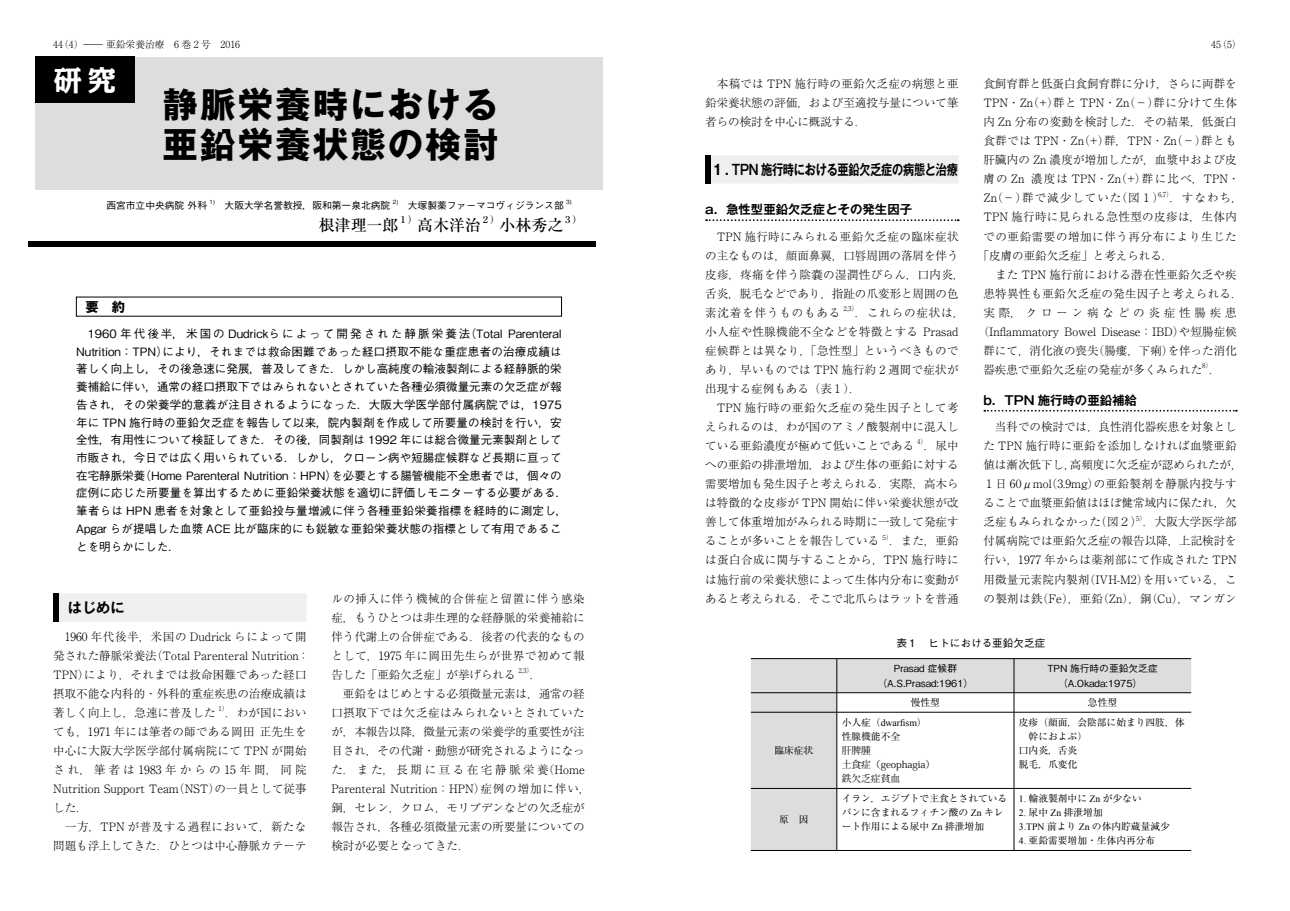
<style>
.page{position:relative;width:1290px;height:911px;background:#fff}
.page>*{position:absolute;margin:0;border:0;box-sizing:border-box;transform-origin:0 0}
.t1{font:700 35.38px/40.8px "Gothic MB101 Pro";letter-spacing:.06em;color:#000}
.t2{font:700 28.38px "Kakumin Pro";color:#fff}
.t3{font:500 16px "Ryumin Pro";color:#000}
.t4{font:700 14.12px "Gothic MB101 Pro De";letter-spacing:-.025em;color:#000}
.t5{font:700 13.25px "Gothic MB101 Pro";color:#000}
.t6{font:700 12.38px "Gothic MB101 Pro De";color:#000}
.t7{font:300 11.5px/19px "Ryumin Pro";color:#000;text-align:justify}
.t8{font:500 11.5px/17.8px "Gothic BBB Pro";letter-spacing:.005em;color:#000}
.t9{font:300 11.5px/19px "Ryumin Pro";letter-spacing:.02em;color:#000}
.t10{font:300 11.5px/19px "Ryumin Pro";letter-spacing:.025em;color:#000}
.t11{font:300 11.5px/19px "Ryumin Pro";letter-spacing:.03em;color:#000}
.t12{font:300 11.5px "Ryumin Pro";letter-spacing:.035em;color:#000}
.t13{font:300 11.5px "Ryumin Pro";letter-spacing:.05em;color:#000}
.t14{font:300 11.5px "Ryumin Pro";letter-spacing:.335em;color:#000}
.t15{font:500 10.62px "Gothic BBB Pro";color:#000}
.t16{font:9.75px/14.1px "Ryumin Pro";color:#000}
.t17{font:500 9.75px/14.6px "Gothic BBB Pro";color:#000;text-align:center}
.t18{font:300 9.75px "Ryumin Pro";color:#000}
.t19{font:9.75px/14.1px "Koz Min Pro";color:#000}
.t20{font:9.75px "Times New Roman";color:#000}
.t21{font:500 9.25px "Ryumin Pro";color:#000}
.t22{font:300 6.75px "Ryumin Pro";color:#000}
.t23{font:500 5.62px "Gothic BBB Pro";color:#000}
.s1{font-family:"Ryumin Pro"}
.s2{font-family:"Times New Roman"}
</style>
<div class="page">
<div style="left:705px;top:155px;width:253px;height:28px;background:#efefef"></div>
<svg style="left:706px;top:219px;width:253px;height:2px"></svg>
<div style="left:705px;top:155px;width:5px;height:28px;background:#000"></div>
<svg style="left:984px;top:410px;width:253px;height:1px"></svg>
<div style="left:28px;top:241px;width:567px;height:5px;background:#000"></div>
<div style="left:35px;top:57px;width:567px;height:133px;background:#dcdddd"></div>
<div style="left:35px;top:57px;width:100px;height:46px;background:#000"></div>
<div style="left:53px;top:593px;width:253px;height:28px;background:#efefef"></div>
<div style="left:53px;top:593px;width:5px;height:28px;background:#000"></div>
<svg style="left:751px;top:659px;width:440px;height:191px"></svg>
<hr style="left:751px;top:658px;width:86px;height:1px;background:#000">
<hr style="left:837px;top:658px;width:177px;height:1px;background:#000">
<hr style="left:1014px;top:658px;width:177px;height:1px;background:#000">
<hr style="left:751px;top:692px;width:86px;height:1px;background:#000">
<hr style="left:837px;top:692px;width:177px;height:1px;background:#000">
<hr style="left:1014px;top:692px;width:177px;height:1px;background:#000">
<hr style="left:751px;top:712px;width:86px;height:1px;background:#000">
<hr style="left:837px;top:712px;width:177px;height:1px;background:#000">
<hr style="left:1014px;top:712px;width:177px;height:1px;background:#000">
<hr style="left:751px;top:788px;width:86px;height:1px;background:#000">
<hr style="left:837px;top:788px;width:177px;height:1px;background:#000">
<hr style="left:1014px;top:788px;width:177px;height:1px;background:#000">
<hr style="left:751px;top:850px;width:86px;height:1px;background:#000">
<hr style="left:837px;top:850px;width:177px;height:1px;background:#000">
<hr style="left:1014px;top:850px;width:177px;height:1px;background:#000">
<hr style="left:836px;top:659px;width:1px;height:33px;background:#000">
<svg style="left:836px;top:693px;width:1px;height:19px"></svg>
<hr style="left:836px;top:712px;width:1px;height:76px;background:#000">
<hr style="left:836px;top:788px;width:1px;height:62px;background:#000">
<hr style="left:1014px;top:659px;width:1px;height:33px;background:#000">
<svg style="left:1014px;top:693px;width:1px;height:19px"></svg>
<hr style="left:1014px;top:712px;width:1px;height:76px;background:#000">
<hr style="left:1014px;top:788px;width:1px;height:62px;background:#000">
<p class="t18" style="left:53px;top:37px;width:188px">44（4）―― 亜鉛栄養治療　6 巻 2 号　2016</p>
<p class="t18" style="left:1211px;top:37px;width:32px">45（5）</p>
<h2 class="t2" style="left:54px;top:57px;width:64px">研究</h2>
<h1 class="t1" style="left:163px;top:79px;width:337px">静脈栄養時における亜鉛栄養状態の検討</h1>
<p class="t17" style="left:106px;top:197px;width:102px">西宮市立中央病院 外科</p>
<p class="t23" style="left:210px;top:197px;width:7px">1)</p>
<p class="t17" style="left:215px;top:197px;width:177px">　大阪大学名誉教授，阪和第一泉北病院</p>
<p class="t23" style="left:393px;top:197px;width:7px">2)</p>
<p class="t17" style="left:398px;top:197px;width:167px">　大塚製薬ファーマコヴィジランス部</p>
<p class="t23" style="left:566px;top:197px;width:7px">3)</p>
<h3 class="t3" style="left:319px;top:213px;width:81px">根津理一郎</h3>
<p class="t21" style="left:398px;top:213px;width:20px">１）</p>
<h3 class="t3" style="left:417px;top:213px;width:65px">高木洋治</h3>
<p class="t21" style="left:481px;top:213px;width:20px">２）</p>
<h3 class="t3" style="left:499px;top:213px;width:65px">小林秀之</h3>
<p class="t21" style="left:563px;top:213px;width:20px">３）</p>
<p class="t5" style="left:85px;top:295px;width:41px">要　約</p>
<p class="t8" style="left:76px;top:323px;width:493px">　1960 年代後半，米国の Dudrickらによって開発された静脈栄養法（Total Parenteral Nutrition：TPN）により，それまでは救命困難であった経口摂取不能な重症患者の治療成績は著しく向上し，その後急速に発展，普及してきた．しかし高純度の輸液製剤による経静脈的栄養補給に伴い，通常の経口摂取下ではみられないとされていた各種必須微量元素の欠乏症が報告され，その栄養学的意義が注目されるようになった．大阪大学医学部付属病院では，1975年に TPN 施行時の亜鉛欠乏症を報告して以来，院内製剤を作成して所要量の検討を行い，安全性，有用性について検証してきた．その後，同製剤は 1992 年には総合微量元素製剤として市販され，今日では広く用いられている．しかし，クローン病や短腸症候群など長期に亘って在宅静脈栄養（Home Parenteral Nutrition：HPN）を必要とする腸管機能不全患者では，個々の症例に応じた所要量を算出するために亜鉛栄養状態を適切に評価しモニターする必要がある．筆者らは HPN 患者を対象として亜鉛投与量増減に伴う各種亜鉛栄養指標を経時的に測定し，Apgar らが提唱した血漿 ACE 比が臨床的にも鋭敏な亜鉛栄養状態の指標として有用であることを明らかにした．</p>
<p class="t4" style="left:68px;top:596px;width:58px">はじめに</p>
<p class="t7" style="left:53px;top:626px;width:258px;text-align:left">　1960 年代後半，米国の Dudrick らによって開発された静脈栄養法（Total Parenteral Nutrition：<br>TPN）により，それまでは救命困難であった経口摂取不能な内科的・外科的重症疾患の治療成績は著しく向上し，急速に普及した</p>
<p class="t22" style="left:219px;top:703px;width:12px">1）</p>
<p class="t7" style="left:53px;top:702px;width:255px;text-align:left;text-indent:172px">．わが国においても，1971 年には筆者の師である岡田 正先生を中心に大阪大学医学部付属病院にて TPN が開始され，筆者は1983年からの15年間，同院<br>Nutrition Support Team（NST）の一員として従事した．<br>　一方，TPN が普及する過程において，新たな問題も浮上してきた．ひとつは中心静脈カテーテ</p>
<p class="t7" style="left:331px;top:588px;width:255px">ルの挿入に伴う機械的合併症と留置に伴う感染症，もうひとつは非生理的な経静脈的栄養補給に伴う代謝上の合併症である．後者の代表的なものとして，1975 年に岡田先生らが世界で初めて報告した「亜鉛欠乏症」が挙げられる</p>
<p class="t22" style="left:518px;top:665px;width:16px">2,3）</p>
<p class="t7" style="left:331px;top:664px;width:261px;text-align:left;text-indent:198px">．<br>　亜鉛をはじめとする必須微量元素は，通常の経口摂取下では欠乏症はみられないとされていたが，本報告以降，微量元素の栄養学的重要性が注目され，その代謝・動態が研究されるようになった．また，長期に亘る在宅静脈栄養（Home<br>Parenteral Nutrition：HPN）症例の増加に伴い，銅，セレン，クロム，モリブデンなどの欠乏症が報告され，各種必須微量元素の所要量についての検討が必要となってきた．</p>
<p class="t7" style="left:705px;top:73px;width:255px">　本稿では TPN 施行時の亜鉛欠乏症の病態と亜鉛栄養状態の評価，および至適投与量について筆者らの検討を中心に概説する．</p>
<p class="t4" style="left:710px;top:158px;width:249px">１．TPN 施行時における亜鉛欠乏症の病態と治療</p>
<p class="t6" style="left:705px;top:199px;width:208px">a．急性型亜鉛欠乏症とその発生因子</p>
<p class="t11" style="left:705px;top:226px;width:261px">　TPN 施行時にみられる亜鉛欠乏症の臨床症状の主なものは，顔面鼻翼，口唇周囲の落屑を伴う皮疹，疼痛を伴う陰嚢の湿潤性びらん，口内炎，舌炎，脱毛などであり，指趾の爪変形と周囲の色素沈着を伴うものもある</p>
<p class="t22" style="left:843px;top:303px;width:16px">2,3）</p>
<p class="t10" style="left:705px;top:302px;width:261px;text-indent:150px">．これらの症状は，小人症や性腺機能不全などを特徴とする Prasad症候群とは異なり，「急性型」というべきものであり，早いものでは TPN 施行約 2 週間で症状が出現する症例もある（表１）．<br>　TPN 施行時の亜鉛欠乏症の発生因子として考えられるのは，わが国のアミノ酸製剤中に混入している亜鉛濃度が極めて低いことである</p>
<p class="t22" style="left:917px;top:436px;width:12px">4）</p>
<p class="t7" style="left:705px;top:435px;width:255px;text-indent:219px">．尿中への亜鉛の排泄増加，および生体の亜鉛に対する需要増加も発生因子と考えられる．実際，高木らは特徴的な皮疹が TPN 開始に伴い栄養状態が改善して体重増加がみられる時期に一致して発症することが多いことを報告している</p>
<p class="t22" style="left:882px;top:532px;width:12px">5）</p>
<p class="t7" style="left:705px;top:530px;width:255px;text-indent:184px">．また，亜鉛は蛋白合成に関与することから，TPN 施行時には施行前の栄養状態によって生体内分布に変動があると考えられる．そこで北爪らはラットを普通</p>
<p class="t9" style="left:983px;top:73px;width:258px">食飼育群と低蛋白食飼育群に分け，さらに両群を<br>TPN・Zn（+）群と TPN・Zn（－）群に分けて生体内 Zn 分布の変動を検討した．その結果，低蛋白食群では TPN・Zn（+）群，TPN・Zn（－）群とも肝臓内の Zn 濃度が増加したが，血漿中および皮膚の Zn 濃度は TPN・Zn（+）群に比べ，TPN・<br>Zn（－）群で減少していた（図１）</p>
<p class="t22" style="left:1158px;top:189px;width:16px">6,7）</p>
<p class="t7" style="left:1169px;top:188px;width:75px">．すなわち，</p>
<p class="t12" style="left:983px;top:208px;width:255px">TPN 施行時に見られる急性型の皮疹は，生体内</p>
<p class="t13" style="left:983px;top:227px;width:255px">での亜鉛需要の増加に伴う再分布により生じた</p>
<p class="t7" style="left:978px;top:245px;width:197px">「皮膚の亜鉛欠乏症」と考えられる．</p>
<p class="t9" style="left:983px;top:264px;width:255px">　また TPN 施行前における潜在性亜鉛欠乏や疾</p>
<p class="t10" style="left:983px;top:283px;width:261px">患特異性も亜鉛欠乏症の発生因子と考えられる．</p>
<p class="t14" style="left:983px;top:303px;width:255px">実際，クローン病などの炎症性腸疾患</p>
<p class="t7" style="left:978px;top:321px;width:261px">（Inflammatory Bowel Disease：IBD）や短腸症候</p>
<p class="t7" style="left:983px;top:340px;width:255px">群にて，消化液の喪失（腸瘻，下痢）を伴った消化</p>
<p class="t7" style="left:983px;top:359px;width:220px">器疾患で亜鉛欠乏症の発症が多くみられた</p>
<p class="t22" style="left:1202px;top:360px;width:12px">8）</p>
<p class="t7" style="left:1209px;top:359px;width:13px">．</p>
<p class="t6" style="left:983px;top:389px;width:155px">b．TPN 施行時の亜鉛補給</p>
<p class="t7" style="left:983px;top:416px;width:261px;text-align:left">　当科での検討では，良性消化器疾患を対象とした TPN 施行時に亜鉛を添加しなければ血漿亜鉛値は漸次低下し，高頻度に欠乏症が認められたが，<br>１日 60μmol（3.9mg）の亜鉛製剤を静脈内投与することで血漿亜鉛値はほぼ健常域内に保たれ，欠乏症もみられなかった（図２）．大阪大学医学部</p>
<p class="t22" style="left:1136px;top:513px;width:12px">5）</p>
<p class="t7" style="left:983px;top:530px;width:255px">付属病院では亜鉛欠乏症の報告以降，上記検討を行い，1977 年からは薬剤部にて作成された TPN用微量元素院内製剤（IVH-M2）を用いている，この製剤は鉄（Fe），亜鉛（Zn），銅（Cu），マンガン</p>
<p class="t16" style="left:774px;top:742px;width:40px">臨床症状</p>
<p class="t16" style="left:779px;top:811px;width:31px">原 因</p>
<p class="t15" style="left:896px;top:635px;width:150px">表１　ヒトにおける亜鉛欠乏症</p>
<p class="t17" style="left:877px;top:660px;width:97px">Prasad 症候群（A.S.Prasad:1961）</p>
<p class="t17" style="left:1047px;top:660px;width:112px">TPN 施行時の亜鉛欠乏症（A.Okada:1975）</p>
<p class="t16" style="left:911px;top:695px;width:31px">慢性型</p>
<p class="t16" style="left:1088px;top:695px;width:31px">急性型</p>
<p class="t20" style="left:842px;top:716px;width:86px"><span class="s1">小人症（</span>dwarfism<span class="s1">）</span></p>
<p class="t16" style="left:842px;top:728px;width:60px">性腺機能不全</p>
<p class="t19" style="left:842px;top:743px;width:95px">肝脾腫<br>土食症（geophagia）鉄欠乏症貧血</p>
<p class="t16" style="left:1019px;top:714px;width:167px">皮疹（顔面，会陰部に始まり四肢，体</p>
<p class="t16" style="left:1028px;top:728px;width:60px">幹におよぶ）</p>
<p class="t16" style="left:1019px;top:742px;width:60px">口内炎，舌炎</p>
<p class="t16" style="left:1019px;top:757px;width:60px">脱毛，爪変化</p>
<p class="t16" style="left:842px;top:790px;width:167px">イラン，エジプトで主食とされているパンに含まれるフィチン酸の <span class="s2">Zn</span> キレート作用による尿中 <span class="s2">Zn</span> 排泄増加</p>
<p class="t16" style="left:1019px;top:790px;width:124px"><span class="s2">1.</span> 輸液製剤中に <span class="s2">Zn</span> が少ない</p>
<p class="t16" style="left:1019px;top:804px;width:153px"><span class="s2">2.</span> 尿中 <span class="s2">Zn</span> 排泄増加<br><span class="s2">3.TPN</span> 前より <span class="s2">Zn</span> の体内貯蔵量減少</p>
<p class="t16" style="left:1019px;top:833px;width:138px"><span class="s2">4.</span> 亜鉛需要増加・生体内再分布</p>
</div>
